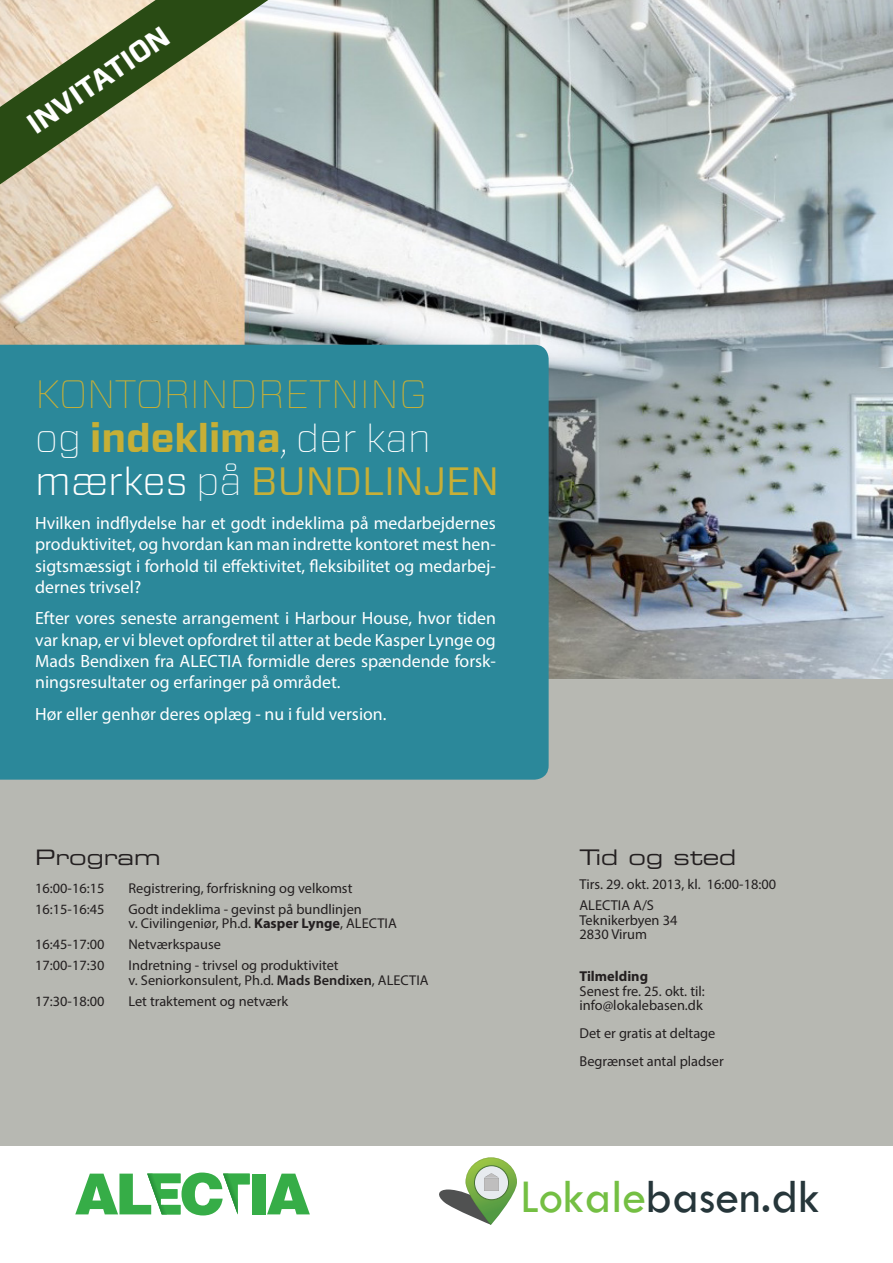
<style>
.page{position:relative;width:893px;height:1263px;background:#fff}
.page>*{position:absolute;margin:0;border:0;box-sizing:border-box;transform-origin:0 0}
.t1{font:48.6px "Tw Cen";color:#26363a}
.t2{font:100 39.45px/43px "Forza";color:#c7af36}
.t3{font:700 28.65px "Forza";color:#fff}
.t4{font:21.6px "Eurostile Extended Two";color:#231f20}
.t5{font:21.3px "Eurostile Extended Two";color:#231f20}
.t6{font:17.7px/21.3px "Myriad Pro";color:#fff;text-align:justify}
.t7{font:14.4px/14.4px "Myriad Pro";color:#231f20}
.t8{font:14.25px/14.4px "Myriad Pro";color:#231f20}
.s1{color:#fff}
.s2{font-weight:700}
.s3{font-weight:300;color:#fff}
.s4{font-weight:400}
.s5{font-weight:600}
.s6{color:#74bf43}
</style>
<div class="page">
<div style="left:252px;top:1173px;width:14px;height:41px;background:#36ad47"></div>
<svg style="left:267px;top:1173px;width:43px;height:41px"></svg>
<svg style="left:75px;top:1172px;width:175px;height:43px"></svg>
<svg style="left:439px;top:1189px;width:31px;height:27px"></svg>
<svg style="left:465px;top:1157px;width:52px;height:68px"></svg>
<svg style="left:474px;top:1166px;width:34px;height:34px"></svg>
<div style="left:474px;top:1165px;width:35px;height:35px;border:1px solid #000002;border-radius:50%"></div>
<div style="left:484px;top:1178px;width:15px;height:13px;background:#bfbebe"></div>
<svg style="left:484px;top:1173px;width:15px;height:4px"></svg>
<img style="left:0;top:0;width:893px;height:680px">
<div style="left:0;top:680px;width:893px;height:466px;background:#b7b8b2"></div>
<div style="left:0;top:345px;width:549px;height:435px;background:#2b889a"></div>
<svg style="left:0;top:0;width:268px;height:184px;background:#a9ab8b"></svg>
<p class="t3" style="left:20px;top:112px;width:167px;rotate:-35deg">INVITATION</p>
<p class="t2" style="left:35px;top:371px;width:465px">KONTORINDRETNING<br><span class="s1">og</span> <span class="s2">indeklima</span><span class="s1">, der kan </span><span class="s3">mærkes</span> <span class="s1">på</span> <span class="s4">BUNDLINJEN</span></p>
<p class="t6" style="left:35px;top:512px;width:462px">Hvilken indflydelse har et godt indeklima på medarbejdernes produktivitet, og hvordan kan man indrette kontoret mest hen&shy;sigtsmæssigt i forhold til effektivitet, fleksibilitet og medarbej&shy;dernes trivsel?</p>
<p class="t6" style="left:35px;top:608px;width:462px">Efter vores seneste arrangement i Harbour House, hvor tiden var knap, er vi blevet opfordret til atter at bede Kasper Lynge og Mads Bendixen fra ALECTIA formidle deres spændende forsk&shy;ningsresultater og erfaringer på området.</p>
<p class="t6" style="left:35px;top:703px;width:353px">Hør eller genhør deres oplæg - nu i fuld version.</p>
<p class="t5" style="left:35px;top:842px;width:127px">Program</p>
<p class="t8" style="left:35px;top:880px;width:71px">16:00-16:15</p>
<p class="t8" style="left:128px;top:880px;width:225px">Registrering, forfriskning og velkomst</p>
<p class="t8" style="left:35px;top:901px;width:71px">16:15-16:45</p>
<p class="t8" style="left:128px;top:901px;width:270px">Godt indeklima - gevinst på bundlinjen<br>v. Civilingeniør, Ph.d. <span class="s2">Kasper Lynge</span>, ALECTIA</p>
<p class="t8" style="left:35px;top:937px;width:71px">16:45-17:00</p>
<p class="t8" style="left:128px;top:937px;width:94px">Netværkspause</p>
<p class="t8" style="left:35px;top:958px;width:71px">17:00-17:30</p>
<p class="t8" style="left:128px;top:958px;width:302px">Indretning - trivsel og produktivitet<br>v. Seniorkonsulent, Ph.d. <span class="s5">Mads Bendixen</span>, ALECTIA</p>
<p class="t8" style="left:35px;top:994px;width:71px">17:30-18:00</p>
<p class="t8" style="left:128px;top:994px;width:161px">Let traktement og netværk</p>
<p class="t4" style="left:579px;top:842px;width:158px">Tid og sted</p>
<p class="t7" style="left:579px;top:877px;width:198px">Tirs. 29. okt. 2013, kl. 16:00-18:00</p>
<p class="t7" style="left:579px;top:898px;width:99px">ALECTIA A/S<br>Teknikerbyen 34<br>2830 Virum</p>
<p class="t7" style="left:579px;top:969px;width:127px"><span class="s2">Tilmelding<br></span>Senest fre. 25. okt. til: info@lokalebasen.dk</p>
<p class="t7" style="left:579px;top:1026px;width:137px">Det er gratis at deltage</p>
<p class="t7" style="left:579px;top:1053px;width:146px">Begrænset antal pladser</p>
<p class="t1" style="left:520px;top:1167px;width:301px"><span class="s6">Lokale</span>basen.dk</p>
</div>
